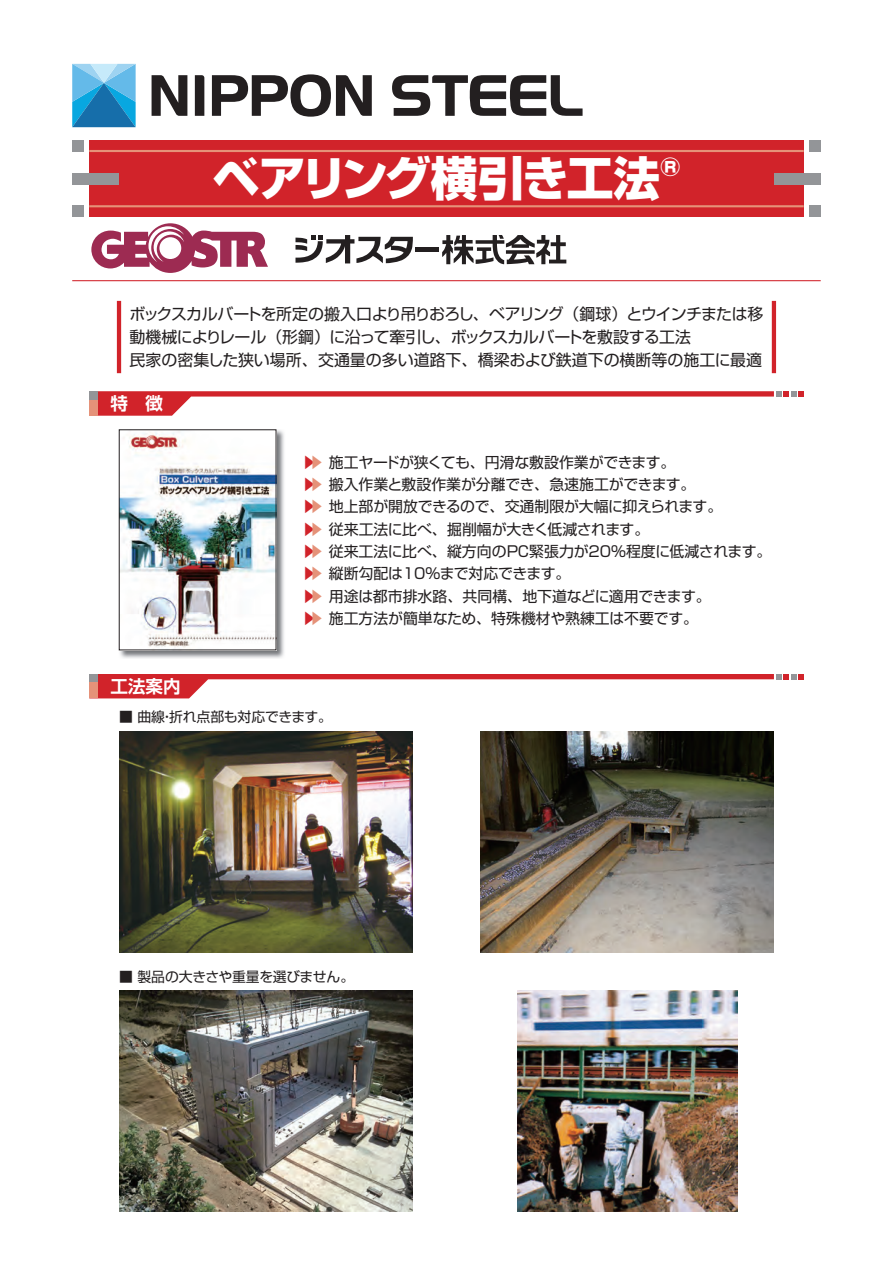
<style>
.page{position:relative;width:893px;height:1263px;background:#fff}
.page>*{position:absolute;margin:0;border:0;box-sizing:border-box;transform-origin:0 0}
.t1{font:46.8px "Shin Go Pro Heavy 90 msp RKSJ H";letter-spacing:-.05em;color:#fff}
.t2{font:17.55px "Shin Go Pro De Bold 90 msp RKSJ H";color:#fff}
.t3{font:15.9px/23.4px "Shin Go Pro Regular 90 msp RKSJ H";letter-spacing:-.025em;color:#231f20}
.t4{font:14.85px/22.4px "Shin Go Pro Regular 90 msp RKSJ H";letter-spacing:-.01em;color:#231f20}
.t5{font:13.8px "Shin Go Pro Regular 90 msp RKSJ H";letter-spacing:-.015em;color:#231f20}
.s1{color:#d1232a}
.s2{color:#e59279}
</style>
<div class="page">
<img style="left:119px;top:429px;width:165px;height:229px">
<img style="left:121px;top:432px;width:153px;height:216px">
<div style="left:119px;top:430px;width:157px;height:220px;border:1px solid #231f20"></div>
<img style="left:119px;top:731px;width:293px;height:222px">
<img style="left:119px;top:991px;width:293px;height:221px">
<img style="left:480px;top:731px;width:294px;height:222px">
<img style="left:517px;top:991px;width:220px;height:221px">
<div style="left:89px;top:140px;width:715px;height:77px;background:#d1232a"></div>
<div style="left:72px;top:173px;width:47px;height:11px;background:#939598"></div>
<div style="left:774px;top:173px;width:47px;height:11px;background:#939598"></div>
<div style="left:72px;top:140px;width:12px;height:12px;background:#939598"></div>
<div style="left:809px;top:140px;width:12px;height:12px;background:#939598"></div>
<div style="left:72px;top:205px;width:12px;height:12px;background:#939598"></div>
<div style="left:809px;top:205px;width:12px;height:12px;background:#939598"></div>
<hr style="left:89px;top:150px;width:715px;height:2px;background:#e59279">
<hr style="left:89px;top:205px;width:715px;height:2px;background:#e59279">
<svg style="left:89px;top:674px;width:715px;height:24px"></svg>
<svg style="left:89px;top:391px;width:715px;height:25px"></svg>
<hr style="left:117px;top:301px;width:4px;height:72px;background:#d1232a">
<hr style="left:772px;top:301px;width:4px;height:72px;background:#d1232a">
<svg style="left:72px;top:64px;width:64px;height:63px;background:#45a2d3"></svg>
<svg style="left:152px;top:75px;width:35px;height:41px"></svg>
<svg style="left:212px;top:74px;width:160px;height:43px"></svg>
<svg style="left:195px;top:75px;width:9px;height:41px"></svg>
<svg style="left:392px;top:75px;width:190px;height:41px"></svg>
<svg style="left:91px;top:223px;width:177px;height:50px"></svg>
<hr style="left:415px;top:247px;width:24px;height:4px;background:#231f20">
<svg style="left:295px;top:235px;width:118px;height:28px"></svg>
<svg style="left:442px;top:235px;width:124px;height:29px"></svg>
<hr style="left:72px;top:280px;width:749px;height:1px;background:#d1232a">
<h1 class="t1" style="left:213px;top:161px;width:469px">ベアリング横引き工法<sup>®</sup></h1>
<p class="t3" style="left:129px;top:304px;width:635px">ボックスカルバートを所定の搬入口より吊りおろし、ベアリング（鋼球）とウインチまたは移動機械によりレール（形鋼）に沿って牽引し、ボックスカルバートを敷設する工法<br>民家の密集した狭い場所、交通量の多い道路下、橋梁および鉄道下の横断等の施工に最適</p>
<p class="t2" style="left:110px;top:397px;width:54px">特　徴</p>
<p class="t2" style="left:110px;top:680px;width:72px">工法案内</p>
<p class="t4" style="left:302px;top:453px;width:471px"><span class="s1">▶</span><span class="s2">▶</span> 施工ヤードが狭くても、円滑な敷設作業ができます。<br><span class="s1">▶</span><span class="s2">▶</span> 搬入作業と敷設作業が分離でき、急速施工ができます。<br><span class="s1">▶</span><span class="s2">▶</span> 地上部が開放できるので、交通制限が大幅に抑えられます。<br><span class="s1">▶</span><span class="s2">▶</span> 従来工法に比べ、掘削幅が大きく低減されます。<br><span class="s1">▶</span><span class="s2">▶</span> 従来工法に比べ、縦方向のPC緊張力が20％程度に低減されます。<span class="s1">▶</span><span class="s2">▶</span> 縦断勾配は10％まで対応できます。<br><span class="s1">▶</span><span class="s2">▶</span> 用途は都市排水路、共同構、地下道などに適用できます。<br><span class="s1">▶</span><span class="s2">▶</span> 施工方法が簡単なため、特殊機材や熟練工は不要です。</p>
<p class="t5" style="left:119px;top:712px;width:214px">■ 曲線・折れ点部も対応できます。</p>
<p class="t5" style="left:119px;top:971px;width:237px">■ 製品の大きさや重量を選びません。</p>
</div>
